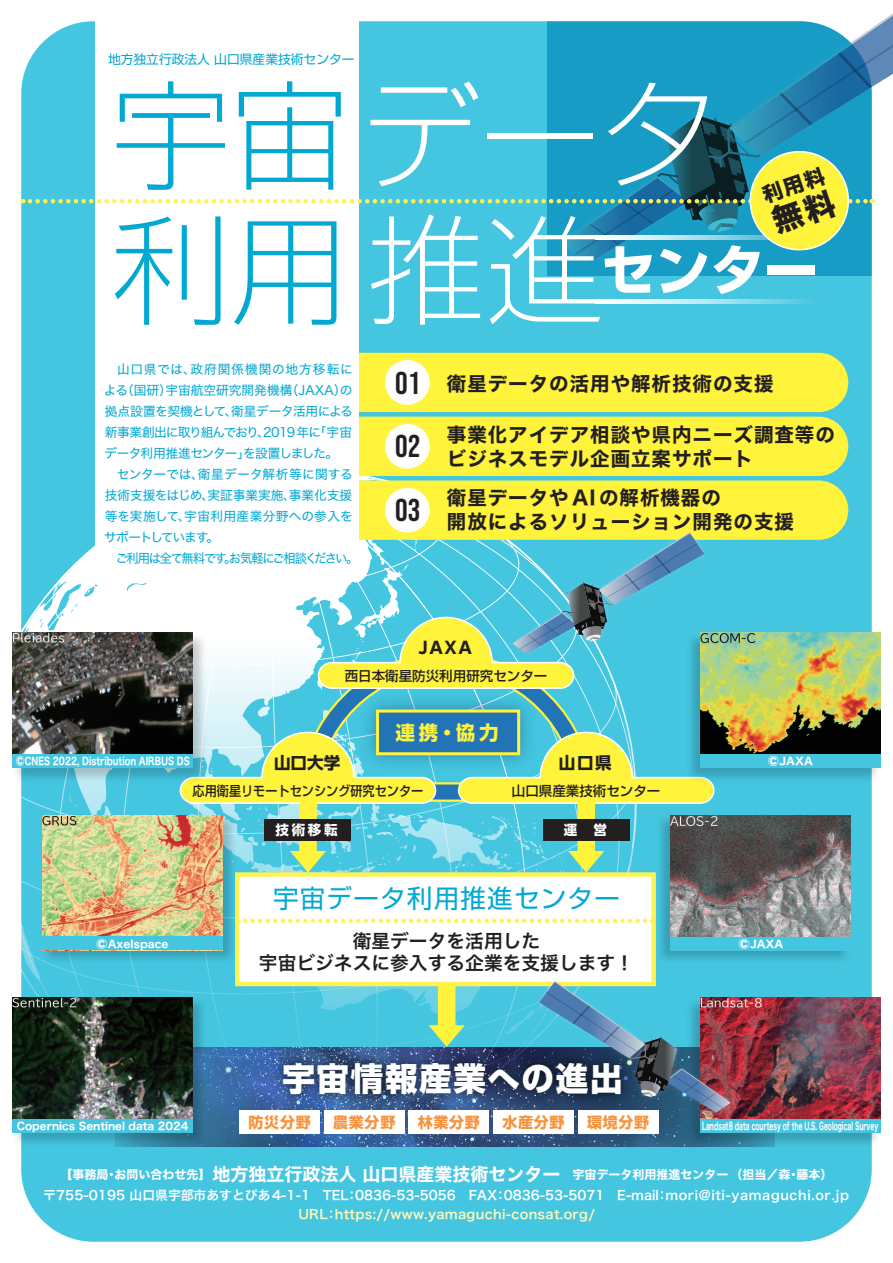
<style>
.page{position:relative;width:893px;height:1263px;background:#fff}
.page>*{position:absolute;margin:0;border:0;box-sizing:border-box;transform-origin:0 0}
.t1{font:300 expanded 119.1px "Shin Go Pr 6";color:#fff}
.t2{font:300 expanded 119.1px "Shin Go Pr 6";color:#00a8d2}
.t3{font:700 54.15px "Shin Go Pr 6";color:#fff}
.t4{font:800 32.55px "Shin Go Pr 6";letter-spacing:.05em;color:#fff}
.t5{font:25.5px "Shin Go Pr 6";letter-spacing:.05em;color:#00a8d2}
.t6{font:19.5px/24px "Hiragino Sans W7";letter-spacing:.05em;color:#231f20}
.t7{font:700 19.5px "UD Shin Go Pro";color:#fff33c}
.t8{font:18.75px/22.5px "Hiragino Sans W6";color:#231f20;text-align:center}
.t9{font:700 16.5px "UD Shin Go Pro";letter-spacing:.1em;color:#231f20}
.t10{font:700 15px "UD Shin Go Pro";letter-spacing:.05em;color:#f6923c}
.t11{font:500 13.5px "Shin Go Pr 6";color:#231f20}
.t12{font:500 13.5px "Shin Go Pr 6";color:#231f20;scale:.9 1}
.t13{font:700 13.5px "UD Shin Go Pro";color:#fff}
.t14{font:12.75px/21px "Hiragino Sans W4";letter-spacing:-.025em;color:#00a8d2}
.t15{font:12.75px "Hiragino Sans W6";color:#fff}
.t16{font:12.75px "Hiragino Sans W6";letter-spacing:.025em;color:#fff9bc}
.t17{font:12.75px "Hiragino Sans W4";letter-spacing:-.11em;color:#00a8d2;scale:.96 1}
.t18{font:12.75px "Shin Go Pr 6";color:#00a8d2}
.t19{font:12px "Hiragino Sans W7";color:#fff}
.t20{font:10.5px "Hiragino Sans W7";color:#fff}
.t21{font:10.5px "Hiragino Sans W7";color:#fff;scale:.56 1}
.t22{font:10.5px "Hiragino Sans W7";color:#fff;scale:.78 1}
.s1{color:#00a8d2}
.s2{color:#fff}
.s3{font-family:"Bebas Neue";font-size:31.5px}
.s4{font-size:21px}
.s5{font-size:18px}
</style>
<div class="page">
<div style="left:21px;top:21px;width:851px;height:1221px;background:#44c5e0;border-radius:72px"></div>
<img style="left:210px;top:1132px;width:472px;height:15px">
<div style="left:324px;top:1111px;width:80px;height:23px;background:#fff"></div>
<div style="left:409px;top:1111px;width:80px;height:23px;background:#fff"></div>
<div style="left:493px;top:1111px;width:81px;height:23px;background:#fff"></div>
<div style="left:578px;top:1111px;width:80px;height:23px;background:#fff"></div>
<div style="left:239px;top:1111px;width:81px;height:23px;background:#fff"></div>
<div style="left:95px;top:0;width:263px;height:582px;background:#fff"></div>
<svg style="left:596px;top:299px;width:212px;height:4px"></svg>
<img style="left:12px;top:1132px;width:198px;height:19px">
<img style="left:848px;top:629px;width:33px;height:157px">
<img style="left:848px;top:633px;width:32px;height:121px">
<img style="left:682px;top:994px;width:199px;height:157px">
<img style="left:848px;top:997px;width:32px;height:122px">
<img style="left:12px;top:353px;width:836px;height:779px">
<div style="left:12px;top:1119px;width:180px;height:13px;background:#44c5e0"></div>
<div style="left:700px;top:1119px;width:180px;height:13px;background:#44c5e0"></div>
<div style="left:42px;top:937px;width:180px;height:13px;background:#44c5e0"></div>
<div style="left:12px;top:754px;width:180px;height:14px;background:#44c5e0"></div>
<div style="left:670px;top:937px;width:181px;height:13px;background:#44c5e0"></div>
<div style="left:700px;top:754px;width:180px;height:14px;background:#44c5e0"></div>
<svg style="left:30px;top:13px;width:863px;height:250px"></svg>
<p class="t18" style="left:108px;top:49px;width:248px">地方独立行政法人 山口県産業技術センター</p>
<h1 class="t1" style="left:111px;top:38px;width:609px"><span class="s1">宇宙</span>データ</h1>
<h1 class="t2" style="left:111px;top:173px;width:496px">利用<span class="s2">推進</span></h1>
<h2 class="t3" style="left:601px;top:227px;width:218px">センター</h2>
<p class="t14" style="left:104px;top:358px;width:250px;text-indent:13px">山口県では、政府関係機関の地方移転による（国研）宇宙航空研究開発機構（JAXA）の拠点設置を契機として、衛星データ活用による新事業創出に取り組んでおり、2019年に「宇宙データ利用推進センター」を設置しました。　センターでは、衛星データ解析等に関する技術支援をはじめ、実証事業実施、事業化支援等を実施して、宇宙利用産業分野への参入をサポートしています。</p>
<p class="t17" style="left:116px;top:547px;width:254px">ご利用は全て無料です。お気軽にご相談ください。</p>
<h3 class="t6" style="left:395px;top:373px;width:380px"><span class="s3">01</span> 衛星データの活用や解析技術の支援</h3>
<h3 class="t6" style="left:395px;top:424px;width:441px;text-indent:52px">事業化アイデア相談や県内ニーズ調査等の<br><sup>02</sup> ビジネスモデル企画立案サポート</h3>
<h3 class="t6" style="left:395px;top:486px;width:400px;text-indent:52px">衛星データやAIの解析機器の<br><sup>03</sup> 開放によるソリューション開発の支援</h3>
<p class="t9" style="left:418px;top:634px;width:55px">JAXA</p>
<p class="t11" style="left:345px;top:664px;width:204px">西日本衛星防災利用研究センター</p>
<h3 class="t7" style="left:395px;top:716px;width:105px">連携・協力</h3>
<p class="t9" style="left:274px;top:749px;width:68px">山口大学</p>
<p class="t12" style="left:193px;top:779px;width:258px">応用衛星リモートセンシング研究センター</p>
<p class="t22" style="left:15px;top:753px;width:225px"><span class="s4">©</span>CNES 2022, Distribution AIRBUS DS</p>
<p class="t9" style="left:559px;top:749px;width:54px">山口県</p>
<p class="t11" style="left:512px;top:779px;width:150px">山口県産業技術センター</p>
<p class="t13" style="left:275px;top:819px;width:64px">技術移転</p>
<p class="t13" style="left:564px;top:819px;width:45px">運　営</p>
<p class="t20" style="left:96px;top:936px;width:74px"><span class="s4">©</span>Axelspace</p>
<h3 class="t5" style="left:273px;top:877px;width:348px">宇宙データ利用推進センター</h3>
<h3 class="t8" style="left:259px;top:929px;width:376px">衛星データを活用した<br>宇宙ビジネスに参入する企業を支援します！</h3>
<h3 class="t4" style="left:282px;top:1053px;width:342px">宇宙情報産業への進出</h3>
<p class="t20" style="left:768px;top:753px;width:47px"><span class="s4">©</span>JAXA</p>
<p class="t20" style="left:738px;top:935px;width:47px"><span class="s4">©</span>JAXA</p>
<p class="t10" style="left:249px;top:1110px;width:64px">防災分野</p>
<p class="t10" style="left:333px;top:1110px;width:64px">農業分野</p>
<p class="t10" style="left:418px;top:1110px;width:64px">林業分野</p>
<p class="t10" style="left:502px;top:1110px;width:64px">水産分野</p>
<p class="t10" style="left:587px;top:1110px;width:64px">環境分野</p>
<p class="t20" style="left:17px;top:1118px;width:173px">Copernics Sentinel data 2024</p>
<p class="t21" style="left:702px;top:1118px;width:316px">Landsat8 data courtesy of the U.S. Geological Survey</p>
<p class="t19" style="left:60px;top:1164px;width:773px">【事務局・お問い合わせ先】 <span class="s5">地方独立行政法人 山口県産業技術センター</span> 宇宙データ利用推進センター （担当／森・藤本）</p>
<p class="t16" style="left:298px;top:1203px;width:298px">URL：https://www.yamaguchi-consat.org/</p>
<p class="t15" style="left:43px;top:1184px;width:807px">〒755-0195 山口県宇部市あすとぴあ4-1-1　TEL：0836-53-5056　FAX：0836-53-5071　E-mail：mori@iti-yamaguchi.or.jp</p>
</div>
